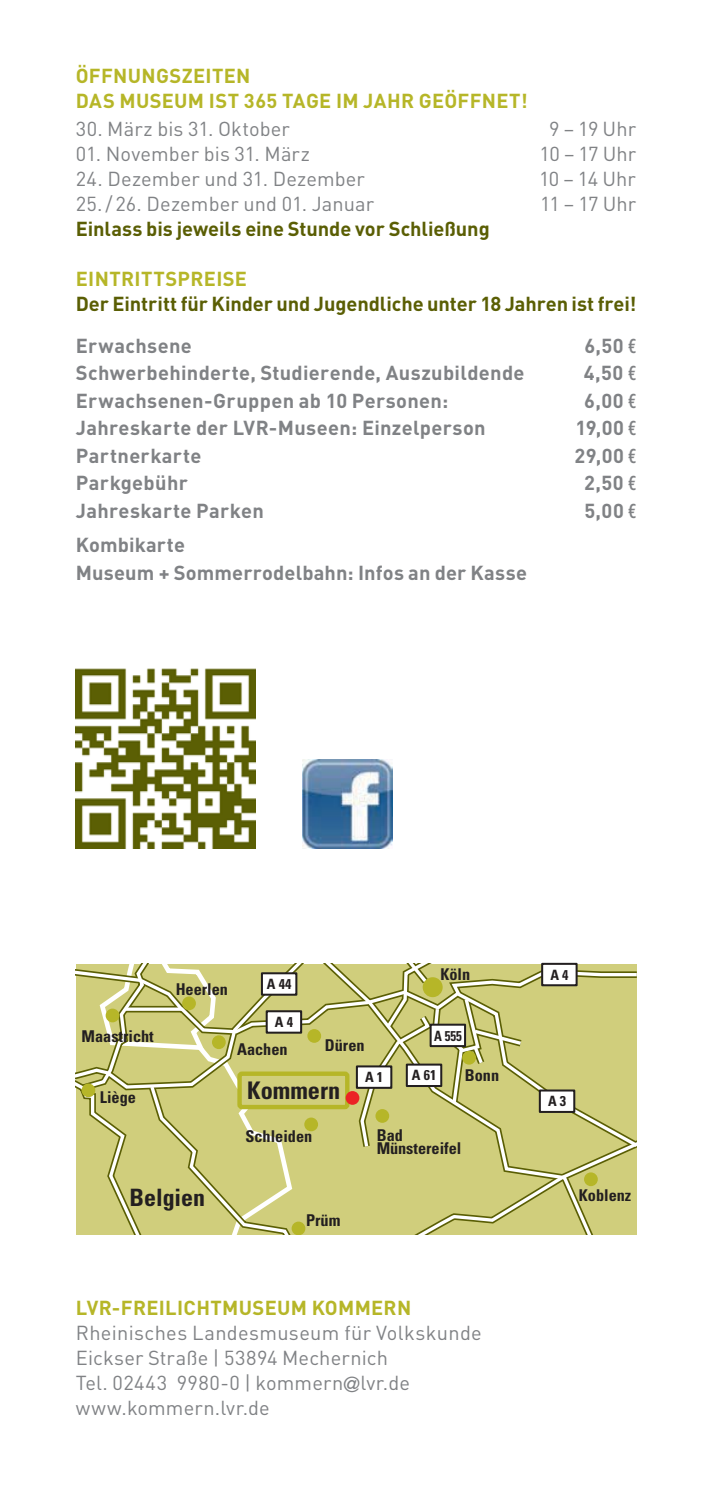
<style>
.page{position:relative;width:711px;height:1492px;background:#fff}
.page>*{position:absolute;margin:0;border:0;box-sizing:border-box;transform-origin:0 0}
.t1{font:700 condensed 24.25px "Univers";color:#231f20}
.t2{font:700 condensed 24px "Univers";color:#231f20}
.t3{font:700 20px/27.5px "DIN";letter-spacing:.015em;color:#808285}
.t4{font:20px/25px "DIN";letter-spacing:.005em;color:#808285}
.t5{font:700 20px "DIN";letter-spacing:-.005em;color:#5a5e04}
.t6{font:700 20px/25px "DIN";letter-spacing:.015em;color:#b6b628}
.t7{font:700 condensed 16.25px/14px "Univers";color:#231f20}
.t8{font:700 condensed 14.25px "Univers";color:#231f20}
.t9{font:700 condensed 14.25px "Univers";color:#231f20;scale:.9 1}
.s1{font-family:"DIN Neuzeit Grotesk Std";font-stretch:condensed}
.s2{font-family:"DIN Neuzeit Grotesk Std";font-weight:300}
</style>
<div class="page">
<svg style="left:76px;top:963px;width:560px;height:271px;background:#cdcb80"></svg>
<div style="left:539px;top:1090px;width:35px;height:22px;background:#fff"></div>
<div style="left:538px;top:1089px;width:37px;height:24px;border:2px solid #231f20"></div>
<div style="left:430px;top:1024px;width:35px;height:22px;background:#fff"></div>
<div style="left:429px;top:1023px;width:37px;height:24px;border:2px solid #231f20"></div>
<div style="left:406px;top:1064px;width:35px;height:22px;background:#fff"></div>
<div style="left:405px;top:1063px;width:37px;height:24px;border:2px solid #231f20"></div>
<div style="left:357px;top:1066px;width:34px;height:21px;background:#fff"></div>
<div style="left:355px;top:1065px;width:37px;height:23px;border:2px solid #231f20"></div>
<div style="left:266px;top:1011px;width:35px;height:21px;background:#fff"></div>
<div style="left:265px;top:1010px;width:37px;height:23px;border:2px solid #231f20"></div>
<div style="left:262px;top:973px;width:34px;height:21px;background:#fff"></div>
<div style="left:261px;top:972px;width:36px;height:23px;border:2px solid #231f20"></div>
<div style="left:542px;top:963px;width:34px;height:22px;background:#fff"></div>
<div style="left:541px;top:962px;width:36px;height:24px;border:2px solid #231f20"></div>
<div style="left:81px;top:1083px;width:14px;height:14px;background:#b6b628;border-radius:50%"></div>
<div style="left:182px;top:996px;width:14px;height:14px;background:#b6b628;border-radius:50%"></div>
<div style="left:106px;top:1008px;width:13px;height:14px;background:#b6b628;border-radius:50%"></div>
<div style="left:212px;top:1035px;width:13px;height:14px;background:#b6b628;border-radius:50%"></div>
<div style="left:422px;top:977px;width:20px;height:20px;background:#b6b628;border-radius:50%"></div>
<div style="left:462px;top:1051px;width:13px;height:13px;background:#b6b628;border-radius:50%"></div>
<div style="left:375px;top:1109px;width:14px;height:13px;background:#b6b628;border-radius:50%"></div>
<div style="left:304px;top:1117px;width:14px;height:14px;background:#b6b628;border-radius:50%"></div>
<div style="left:307px;top:1029px;width:14px;height:13px;background:#b6b628;border-radius:50%"></div>
<div style="left:583px;top:1172px;width:14px;height:14px;background:#b6b628;border-radius:50%"></div>
<div style="left:291px;top:1221px;width:14px;height:13px;background:#b6b628;border-radius:50%"></div>
<div style="left:239px;top:1073px;width:108px;height:34px;background:#d0ce7c;border-radius:2px"></div>
<div style="left:237px;top:1071px;width:112px;height:38px;border:4px solid #b6b628;border-radius:2px"></div>
<div style="left:345px;top:1091px;width:14px;height:13px;background:#eb2325;border-radius:50%"></div>
<img style="left:76px;top:669px;width:179px;height:179px">
<img style="left:303px;top:759px;width:89px;height:89px">
<p class="t6" style="left:76px;top:65px;width:453px">ÖFFNUNGSZEITEN<br>DAS MUSEUM IST 365 TAGE IM JAHR GEÖFFNET!</p>
<p class="t4" style="left:76px;top:118px;width:215px">30. März bis 31. Oktober</p>
<p class="t4" style="left:549px;top:118px;width:88px">9 – 19 Uhr</p>
<p class="t4" style="left:76px;top:143px;width:235px">01. November bis 31. März</p>
<p class="t4" style="left:539px;top:143px;width:98px">10 – 17 Uhr</p>
<p class="t4" style="left:76px;top:168px;width:290px">24. Dezember und 31. Dezember</p>
<p class="t4" style="left:538px;top:168px;width:98px">10 – 14 Uhr</p>
<p class="t4" style="left:76px;top:193px;width:300px">25. / 26. Dezember und 01. Januar</p>
<p class="t4" style="left:540px;top:193px;width:97px">11 – 17 Uhr</p>
<p class="t5" style="left:76px;top:221px;width:415px">Einlass bis jeweils eine Stunde vor Schließung</p>
<p class="t6" style="left:76px;top:268px;width:173px">EINTRITTSPREISE</p>
<p class="t5" style="left:76px;top:296px;width:561px">Der Eintritt für Kinder und Jugendliche unter 18 Jahren ist frei!</p>
<p class="t3" style="left:76px;top:333px;width:117px">Erwachsene</p>
<p class="t3" style="left:584px;top:333px;width:53px">6,50 <span class="s1">€</span></p>
<p class="t3" style="left:76px;top:361px;width:450px">Schwerbehinderte, Studierende, Auszubildende</p>
<p class="t3" style="left:583px;top:361px;width:54px">4,50 <span class="s1">€</span></p>
<p class="t3" style="left:76px;top:388px;width:374px">Erwachsenen-Gruppen ab 10 Personen:</p>
<p class="t3" style="left:584px;top:388px;width:54px">6,00 <span class="s1">€</span></p>
<p class="t3" style="left:76px;top:416px;width:411px">Jahreskarte der LVR-Museen: Einzelperson</p>
<p class="t3" style="left:575px;top:416px;width:62px">19,00 <span class="s1">€</span></p>
<p class="t3" style="left:76px;top:443px;width:127px">Partnerkarte</p>
<p class="t3" style="left:574px;top:443px;width:63px">29,00 <span class="s1">€</span></p>
<p class="t3" style="left:76px;top:471px;width:113px">Parkgebühr</p>
<p class="t3" style="left:583px;top:471px;width:54px">2,50 <span class="s1">€</span></p>
<p class="t3" style="left:76px;top:498px;width:189px">Jahreskarte Parken</p>
<p class="t3" style="left:584px;top:498px;width:53px">5,00 <span class="s1">€</span></p>
<p class="t3" style="left:76px;top:533px;width:452px">Kombikarte<br>Museum + Sommerrodelbahn: Infos an der Kasse</p>
<p class="t7" style="left:81px;top:1031px;width:74px">Maastricht</p>
<p class="t7" style="left:100px;top:1091px;width:38px">Liège</p>
<p class="t7" style="left:175px;top:983px;width:54px">Heerlen</p>
<p class="t8" style="left:267px;top:978px;width:26px">A 44</p>
<p class="t8" style="left:275px;top:1016px;width:20px">A 4</p>
<p class="t7" style="left:237px;top:1043px;width:52px">Aachen</p>
<p class="t7" style="left:324px;top:1040px;width:41px">Düren</p>
<p class="t7" style="left:440px;top:969px;width:31px">Köln</p>
<p class="t9" style="left:434px;top:1030px;width:32px">A 555</p>
<p class="t1" style="left:247px;top:1081px;width:94px">Kommern</p>
<p class="t8" style="left:365px;top:1072px;width:20px">A 1</p>
<p class="t8" style="left:411px;top:1070px;width:26px">A 61</p>
<p class="t7" style="left:464px;top:1069px;width:36px">Bonn</p>
<p class="t7" style="left:245px;top:1130px;width:68px">Schleiden</p>
<p class="t7" style="left:376px;top:1129px;width:86px">Bad<br>Münstereifel</p>
<p class="t2" style="left:129px;top:1188px;width:77px">Belgien</p>
<p class="t7" style="left:306px;top:1215px;width:36px">Prüm</p>
<p class="t6" style="left:76px;top:1297px;width:337px">LVR-FREILICHTMUSEUM KOMMERN</p>
<p class="t4" style="left:76px;top:1322px;width:407px">Rheinisches Landesmuseum für Volkskunde Eickser Straße | 53894 Mechernich<br>Tel. 02443 9980-0 | kommern<span class="s2">@</span>lvr.de www.kommern.lvr.de</p>
<p class="t8" style="left:550px;top:969px;width:20px">A 4</p>
<p class="t8" style="left:547px;top:1096px;width:20px">A 3</p>
<p class="t7" style="left:578px;top:1189px;width:54px">Koblenz</p>
</div>
